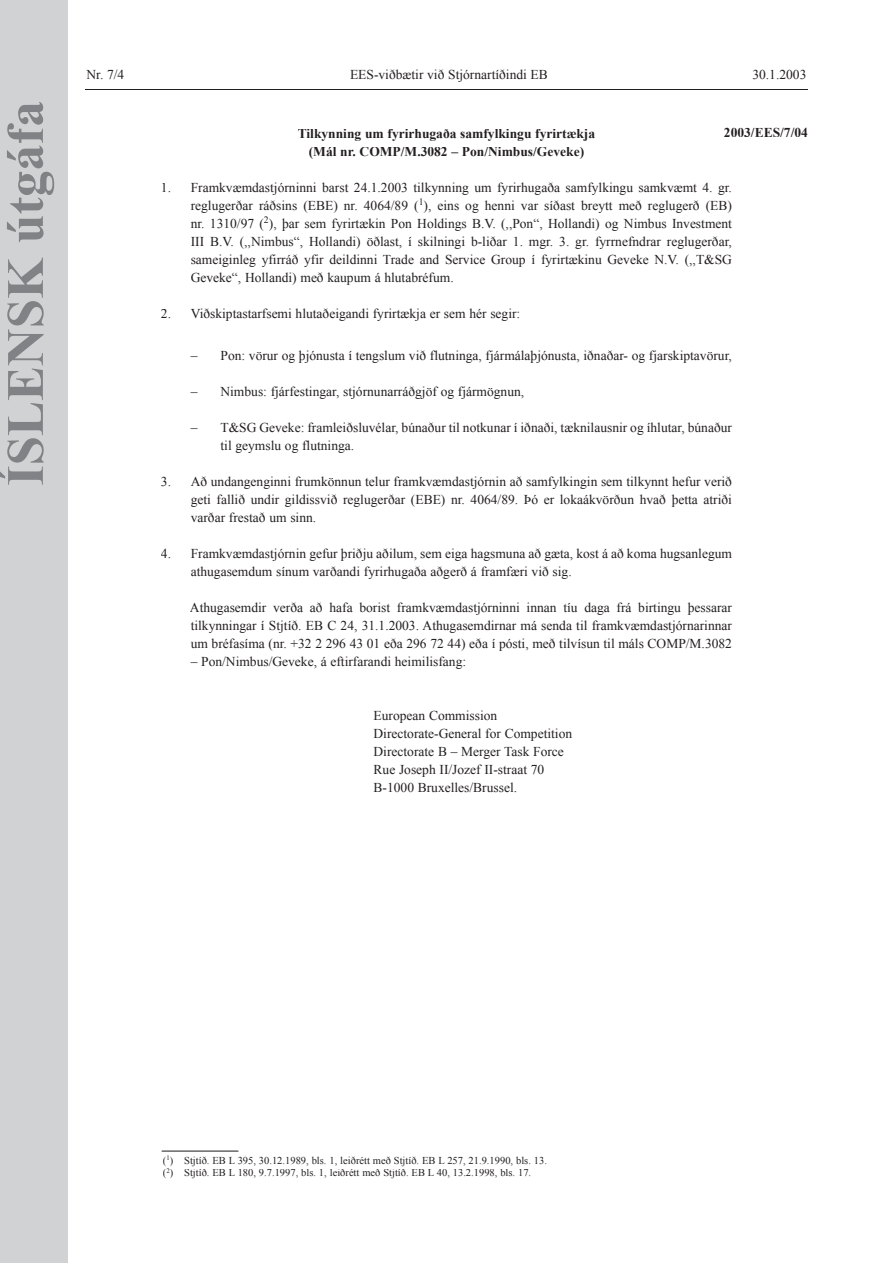
<style>
.page{position:relative;width:893px;height:1263px;background:#fff}
.page>*{position:absolute;margin:0;border:0;box-sizing:border-box;transform-origin:0 0}
.t1{font:700 52.5px "Times New Roman";color:#808285}
.t2{font:13.5px/18px "Times New Roman";color:#231f20;text-align:justify}
.t3{font:700 13.5px/18px "Times New Roman";color:#231f20;text-align:center}
.t4{font:10.5px/12.6px "Times New Roman";color:#231f20}
</style>
<div class="page">
<hr style="left:85px;top:89px;width:723px;height:1px;background:#231f20">
<div style="left:0;top:0;width:68px;height:1263px;background:#d1d2d4"></div>
<svg style="left:162px;top:1151px;width:76px;height:1px"></svg>
<h1 class="t1" style="left:-5px;top:486px;width:386px;rotate:-90deg">ÍSLENSK útgáfa</h1>
<p class="t2" style="left:87px;top:65px;width:39px">Nr. 7/4</p>
<p class="t2" style="left:350px;top:65px;width:199px">EES-viðbætir við Stjórnartíðindi EB</p>
<p class="t2" style="left:752px;top:65px;width:55px">30.1.2003</p>
<p class="t3" style="left:724px;top:123px;width:86px">2003/EES/7/04</p>
<p class="t3" style="left:298px;top:125px;width:299px">Tilkynning um fyrirhugaða samfylkingu fyrirtækja (Mál nr. COMP/M.3082 – Pon/Nimbus/Geveke)</p>
<p class="t2" style="left:191px;top:178px;width:543px;text-indent:-30px">1. Framkvæmdastjórninni barst 24.1.2003 tilkynning um fyrirhugaða samfylkingu samkvæmt 4. gr. reglugerðar ráðsins (EBE) nr. 4064/89 (<sup>1</sup>), eins og henni var síðast breytt með reglugerð (EB) nr. 1310/97 (<sup>2</sup>), þar sem fyrirtækin Pon Holdings B.V. (,,Pon“, Hollandi) og Nimbus Investment III B.V. (,,Nimbus“, Hollandi) öðlast, í skilningi b-liðar 1. mgr. 3. gr. fyrrnefndrar reglugerðar, sameiginleg yfirráð yfir deildinni Trade and Service Group í fyrirtækinu Geveke N.V. (,,T&amp;SG Geveke“, Hollandi) með kaupum á hlutabréfum.</p>
<p class="t2" style="left:161px;top:304px;width:361px">2. Viðskiptastarfsemi hlutaðeigandi fyrirtækja er sem hér segir:</p>
<p class="t2" style="left:191px;top:346px;width:543px">– Pon: vörur og þjónusta í tengslum við flutninga, fjármálaþjónusta, iðnaðar- og fjarskiptavörur,</p>
<p class="t2" style="left:191px;top:382px;width:335px">– Nimbus: fjárfestingar, stjórnunarráðgjöf og fjármögnun,</p>
<p class="t2" style="left:220px;top:418px;width:513px;text-indent:-30px">– T&amp;SG Geveke: framleiðsluvélar, búnaður til notkunar í iðnaði, tæknilausnir og íhlutar, búnaður til geymslu og flutninga.</p>
<p class="t2" style="left:191px;top:472px;width:543px;text-indent:-30px">3. Að undangenginni frumkönnun telur framkvæmdastjórnin að samfylkingin sem tilkynnt hefur verið geti fallið undir gildissvið reglugerðar (EBE) nr. 4064/89. Þó er lokaákvörðun hvað þetta atriði varðar frestað um sinn.</p>
<p class="t2" style="left:191px;top:544px;width:543px;text-indent:-30px">4. Framkvæmdastjórnin gefur þriðju aðilum, sem eiga hagsmuna að gæta, kost á að koma hugsanlegum athugasemdum sínum varðandi fyrirhugaða aðgerð á framfæri við sig.</p>
<p class="t2" style="left:190px;top:598px;width:543px">Athugasemdir verða að hafa borist framkvæmdastjórninni innan tíu daga frá birtingu þessarar tilkynningar í Stjtíð. EB C 24, 31.1.2003. Athugasemdirnar má senda til framkvæmdastjórnarinnar um bréfasíma (nr. +32 2 296 43 01 eða 296 72 44) eða í pósti, með tilvísun til máls COMP/M.3082</p>
<p class="t2" style="left:191px;top:652px;width:277px">– Pon/Nimbus/Geveke, á eftirfarandi heimilisfang:</p>
<p class="t2" style="left:374px;top:706px;width:200px;text-align:left">European Commission<br>Directorate-General for Competition<br>Directorate B – Merger Task Force<br>Rue Joseph II/Jozef II-straat 70<br>B-1000 Bruxelles/Brussel.</p>
<p class="t4" style="left:163px;top:1154px;width:386px">(<sup>1</sup>) Stjtíð. EB L 395, 30.12.1989, bls. 1, leiðrétt með Stjtíð. EB L 257, 21.9.1990, bls. 13. (<sup>2</sup>) Stjtíð. EB L 180, 9.7.1997, bls. 1, leiðrétt með Stjtíð. EB L 40, 13.2.1998, bls. 17.</p>
</div>
